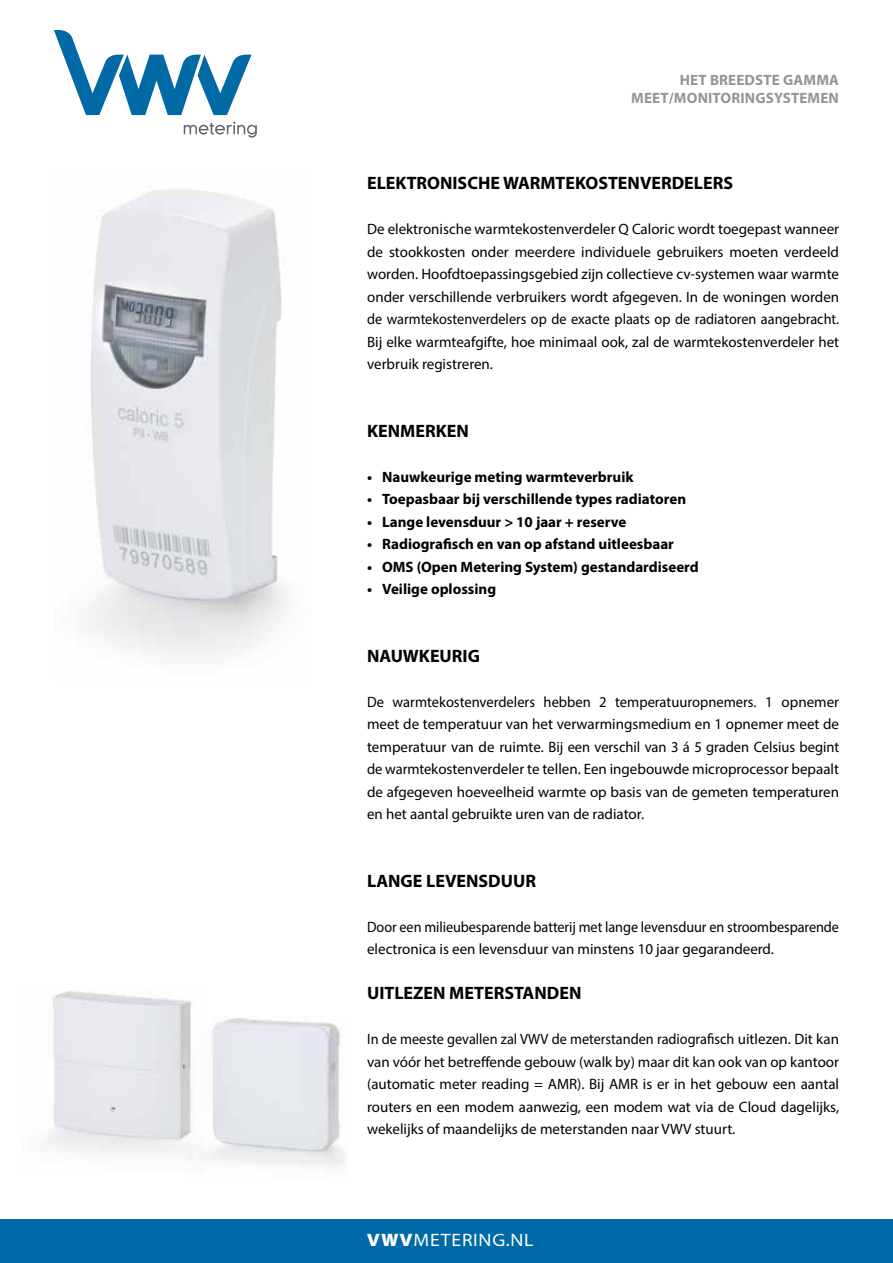
<style>
.page{position:relative;width:893px;height:1263px;background:#fff}
.page>*{position:absolute;margin:0;border:0;box-sizing:border-box;transform-origin:0 0}
.t1{font:700 18px "Myriad Pro";color:#000}
.t2{font:semi-expanded 18px "Myriad Pro";letter-spacing:.045em;color:#fff}
.t3{font:15px/22.5px "Myriad Pro";color:#000;text-align:justify}
.t4{font:15px/22.5px "Myriad Pro";color:#000;scale:.95 1}
.t5{font:700 15px "Myriad Pro";color:#000}
.t6{font:700 15px/18px "Myriad Pro";letter-spacing:.01em;color:#939598;text-align:right}
.s1{font-weight:900}
</style>
<div class="page">
<svg style="left:184px;top:122px;width:73px;height:16px"></svg>
<svg style="left:54px;top:30px;width:198px;height:85px"></svg>
<div style="left:0;top:1219px;width:893px;height:44px;background:#0069a7"></div>
<img style="left:90px;top:189px;width:196px;height:465px">
<img style="left:47px;top:991px;width:144px;height:167px">
<img style="left:189px;top:1016px;width:157px;height:151px">
<p class="t6" style="left:631px;top:71px;width:209px">HET BREEDSTE GAMMA<br>MEET/MONITORINGSYSTEMEN</p>
<p class="t1" style="left:367px;top:171px;width:367px">ELEKTRONISCHE WARMTEKOSTENVERDELERS</p>
<p class="t3" style="left:367px;top:217px;width:474px">De elektronische warmtekostenverdeler Q Caloric wordt toegepast wanneer de stookkosten onder meerdere individuele gebruikers moeten verdeeld worden. Hoofdtoepassingsgebied zijn collectieve cv-systemen waar warmte onder verschillende verbruikers wordt afgegeven. In de woningen worden de warmtekostenverdelers op de exacte plaats op de radiatoren aangebracht.<br>Bij elke warmteafgifte, hoe minimaal ook, zal de warmtekostenverdeler het verbruik registreren.</p>
<p class="t1" style="left:367px;top:419px;width:103px">KENMERKEN</p>
<p class="t5" style="left:367px;top:467px;width:268px">• Nauwkeurige meting warmteverbruik</p>
<p class="t5" style="left:367px;top:489px;width:320px">• Toepasbaar bij verschillende types radiatoren</p>
<p class="t5" style="left:367px;top:512px;width:261px">• Lange levensduur &gt; 10 jaar + reserve</p>
<p class="t5" style="left:367px;top:534px;width:308px">• Radiografisch en van op afstand uitleesbaar</p>
<p class="t5" style="left:367px;top:557px;width:333px">• OMS (Open Metering System) gestandardiseerd</p>
<p class="t5" style="left:367px;top:579px;width:130px">• Veilige oplossing</p>
<p class="t1" style="left:367px;top:644px;width:114px">NAUWKEURIG</p>
<p class="t3" style="left:367px;top:690px;width:473px">De warmtekostenverdelers hebben 2 temperatuuropnemers. 1 opnemer meet de temperatuur van het verwarmingsmedium en 1 opnemer meet de temperatuur van de ruimte. Bij een verschil van 3 á 5 graden Celsius begint de warmtekostenverdeler te tellen. Een ingebouwde microprocessor bepaalt de afgegeven hoeveelheid warmte op basis van de gemeten temperaturen en het aantal gebruikte uren van de radiator.</p>
<p class="t1" style="left:367px;top:869px;width:170px">LANGE LEVENSDUUR</p>
<p class="t4" style="left:367px;top:915px;width:498px">Door een milieubesparende batterij met lange levensduur en stroombesparende electronica is een levensduur van minstens 10 jaar gegarandeerd.</p>
<p class="t1" style="left:367px;top:981px;width:216px">UITLEZEN METERSTANDEN</p>
<p class="t4" style="left:367px;top:1027px;width:498px;text-align:justify">In de meeste gevallen zal VWV de meterstanden radiografisch uitlezen. Dit kan van vóór het betreffende gebouw (walk by) maar dit kan ook van op kantoor (automatic meter reading = AMR). Bij AMR is er in het gebouw een aantal routers en een modem aanwezig, een modem wat via de Cloud dagelijks, wekelijks of maandelijks de meterstanden naar VWV stuurt.</p>
<p class="t2" style="left:367px;top:1230px;width:168px"><span class="s1">VWV</span>METERING.NL</p>
</div>
